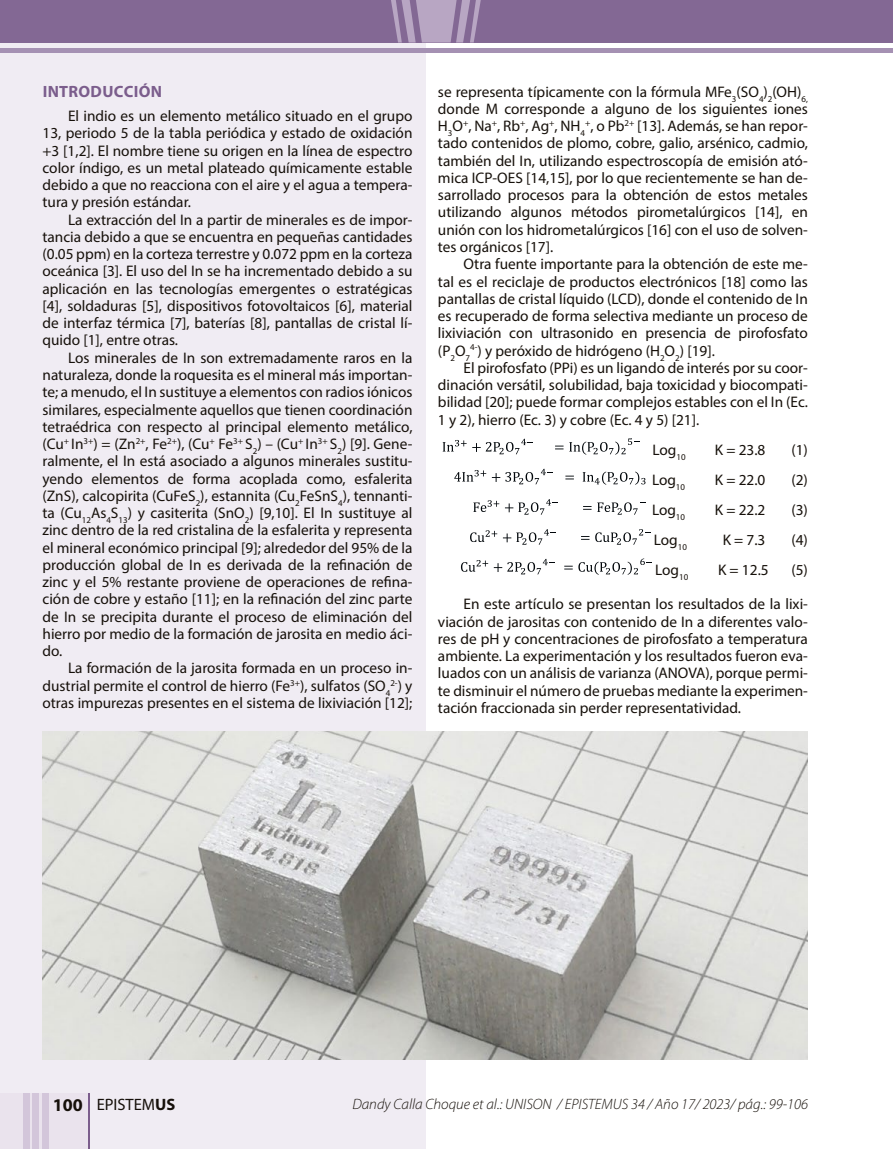
<style>
.page{position:relative;width:893px;height:1149px;background:#fff}
.page>*{position:absolute;margin:0;border:0;box-sizing:border-box;transform-origin:0 0}
.t1{font:16.5px "Myriad Pro";color:#16100a}
.t2{font:700 16.35px "Myriad Pro";letter-spacing:.02em;color:#7b5d8c}
.t3{font:15.3px/17.2px "Myriad Pro";color:#16100a;text-align:justify}
.t4{font:italic 300 15px "Myriad Pro";color:#16100a}
.t5{font:8.85px "Myriad Pro";color:#16100a}
.s1{font-size:15.3px}
.s2{font-weight:700;font-size:18px}
.s3{font-weight:700}
</style>
<div class="page">
<div style="left:0;top:0;width:425px;height:1148px;background:#f0ecf3"></div>
<div style="left:0;top:0;width:893px;height:43px;background:#836894"></div>
<div style="left:0;top:48px;width:893px;height:5px;background:#a591b3"></div>
<svg style="left:391px;top:0;width:90px;height:43px"></svg>
<svg style="left:443px;top:438px;width:90px;height:16px"></svg>
<svg style="left:555px;top:445px;width:8px;height:4px"></svg>
<svg style="left:569px;top:438px;width:70px;height:16px"></svg>
<svg style="left:454px;top:470px;width:32px;height:11px"></svg>
<svg style="left:492px;top:468px;width:61px;height:16px"></svg>
<svg style="left:565px;top:475px;width:9px;height:4px"></svg>
<svg style="left:583px;top:471px;width:62px;height:13px"></svg>
<svg style="left:473px;top:500px;width:26px;height:12px"></svg>
<svg style="left:505px;top:499px;width:53px;height:15px"></svg>
<svg style="left:583px;top:506px;width:8px;height:3px"></svg>
<svg style="left:597px;top:502px;width:48px;height:12px"></svg>
<svg style="left:470px;top:530px;width:27px;height:12px"></svg>
<svg style="left:503px;top:529px;width:53px;height:15px"></svg>
<svg style="left:581px;top:536px;width:8px;height:3px"></svg>
<svg style="left:595px;top:529px;width:56px;height:15px"></svg>
<svg style="left:461px;top:560px;width:27px;height:11px"></svg>
<svg style="left:494px;top:558px;width:61px;height:16px"></svg>
<svg style="left:564px;top:558px;width:88px;height:16px"></svg>
<img style="left:43px;top:730px;width:765px;height:329px">
<div style="left:0;top:1092px;width:89px;height:56px;background:#eae3ed"></div>
<div style="left:23px;top:1092px;width:6px;height:56px;background:#d3c6da"></div>
<div style="left:32px;top:1092px;width:7px;height:56px;background:#d3c6da"></div>
<div style="left:42px;top:1092px;width:6px;height:56px;background:#d3c6da"></div>
<hr style="left:88px;top:1092px;width:1px;height:56px;background:#7b5d8c">
<p class="t2" style="left:43px;top:81px;width:121px">INTRODUCCIÓN</p>
<p class="t3" style="left:43px;top:107px;width:371px;text-indent:26px">El indio es un elemento metálico situado en el grupo 13, periodo 5 de la tabla periódica y estado de oxidación +3 [1,2]. El nombre tiene su origen en la línea de espectro color índigo, es un metal plateado químicamente estable debido a que no reacciona con el aire y el agua a tempera&shy;tura y presión estándar.</p>
<p class="t3" style="left:43px;top:210px;width:371px;text-indent:26px">La extracción del In a partir de minerales es de impor&shy;tancia debido a que se encuentra en pequeñas cantidades (0.05 ppm) en la corteza terrestre y 0.072 ppm en la corteza oceánica [3]. El uso del In se ha incrementado debido a su aplicación en las tecnologías emergentes o estratégicas [4], soldaduras [5], dispositivos fotovoltaicos [6], material de interfaz térmica [7], baterías [8], pantallas de cristal lí&shy;quido [1], entre otras.</p>
<p class="t3" style="left:43px;top:348px;width:371px;text-indent:26px">Los minerales de In son extremadamente raros en la naturaleza, donde la roquesita es el mineral más importan&shy;te; a menudo, el In sustituye a elementos con radios iónicos similares, especialmente aquellos que tienen coordinación tetraédrica con respecto al principal elemento metálico, (Cu<sup>+</sup> In<sup>3+</sup>) = (Zn<sup>2+</sup>, Fe<sup>2+</sup>), (Cu<sup>+</sup> Fe<sup>3+</sup> S<sub>2</sub>) – (Cu<sup>+</sup> In<sup>3+</sup> S<sub>2</sub>) [9]. Gene&shy;ralmente, el In está asociado a algunos minerales sustitu&shy;yendo elementos de forma acoplada como, esfalerita (ZnS), calcopirita (CuFeS<sub>2</sub>), estannita (Cu<sub>2</sub>FeSnS<sub>4</sub>), tennanti&shy;ta (Cu<sub>12</sub>As<sub>4</sub>S<sub>13</sub>) y casiterita (SnO<sub>2</sub>) [9,10]. El In sustituye al zinc dentro de la red cristalina de la esfalerita y representa el mineral económico principal [9]; alrededor del 95% de la producción global de In es derivada de la refinación de zinc y el 5% restante proviene de operaciones de refina&shy;ción de cobre y estaño [11]; en la refinación del zinc parte de In se precipita durante el proceso de eliminación del hierro por medio de la formación de jarosita en medio áci&shy;do.</p>
<p class="t3" style="left:43px;top:659px;width:371px;text-indent:26px">La formación de la jarosita formada en un proceso in&shy;dustrial permite el control de hierro (Fe<sup>3+</sup>), sulfatos (SO<sub>4</sub></p>
<p class="t5" style="left:390px;top:677px;width:24px">2-<span class="s1">) y</span></p>
<p class="t3" style="left:43px;top:693px;width:371px">otras impurezas presentes en el sistema de lixiviación [12];</p>
<p class="t3" style="left:438px;top:83px;width:371px">se representa típicamente con la fórmula MFe<sub>3</sub>(SO<sub>4</sub>)<sub>2</sub>(OH)<sub>6, </sub>donde M corresponde a alguno de los siguientes iones H<sub>3</sub>O<sup>+</sup>, Na<sup>+</sup>, Rb<sup>+</sup>, Ag<sup>+</sup>, NH<sub>4</sub><sup>+</sup>, o Pb<sup>2+</sup> [13]. Además, se han repor&shy;tado contenidos de plomo, cobre, galio, arsénico, cadmio, también del In, utilizando espectroscopía de emisión ató&shy;mica ICP-OES [14,15], por lo que recientemente se han de&shy;sarrollado procesos para la obtención de estos metales utilizando algunos métodos pirometalúrgicos [14], en unión con los hidrometalúrgicos [16] con el uso de solven&shy;tes orgánicos [17].</p>
<p class="t3" style="left:438px;top:255px;width:371px;text-indent:26px">Otra fuente importante para la obtención de este me&shy;tal es el reciclaje de productos electrónicos [18] como las pantallas de cristal líquido (LCD), donde el contenido de In es recuperado de forma selectiva mediante un proceso de lixiviación con ultrasonido en presencia de pirofosfato (P<sub>2</sub>O<sub>7</sub><sup>4-</sup>) y peróxido de hidrógeno (H<sub>2</sub>O<sub>2</sub>) [19].</p>
<p class="t3" style="left:438px;top:359px;width:371px;text-indent:26px">El pirofosfato (PPi) es un ligando de interés por su coor&shy;dinación versátil, solubilidad, baja toxicidad y biocompati&shy;bilidad [20]; puede formar complejos estables con el In (Ec.<br>1 y 2), hierro (Ec. 3) y cobre (Ec. 4 y 5) [21].</p>
<p class="t3" style="left:652px;top:440px;width:35px">Log<sub>10</sub></p>
<p class="t3" style="left:715px;top:440px;width:52px">K = 23.8</p>
<p class="t3" style="left:791px;top:440px;width:18px">(1)</p>
<p class="t3" style="left:652px;top:470px;width:35px">Log<sub>10</sub></p>
<p class="t3" style="left:715px;top:470px;width:52px">K = 22.0</p>
<p class="t3" style="left:791px;top:470px;width:18px">(2)</p>
<p class="t3" style="left:652px;top:500px;width:35px">Log<sub>10</sub></p>
<p class="t3" style="left:715px;top:500px;width:52px">K = 22.2</p>
<p class="t3" style="left:791px;top:500px;width:18px">(3)</p>
<p class="t3" style="left:654px;top:530px;width:35px">Log<sub>10</sub></p>
<p class="t3" style="left:723px;top:530px;width:44px">K = 7.3</p>
<p class="t3" style="left:791px;top:530px;width:18px">(4)</p>
<p class="t3" style="left:655px;top:560px;width:35px">Log<sub>10</sub></p>
<p class="t3" style="left:718px;top:560px;width:52px">K = 12.5</p>
<p class="t3" style="left:791px;top:560px;width:18px">(5)</p>
<p class="t3" style="left:438px;top:595px;width:371px;text-indent:26px">En este artículo se presentan los resultados de la lixi&shy;viación de jarositas con contenido de In a diferentes valo&shy;res de pH y concentraciones de pirofosfato a temperatura ambiente. La experimentación y los resultados fueron eva&shy;luados con un análisis de varianza (ANOVA), porque permi&shy;te disminuir el número de pruebas mediante la experimen&shy;tación fraccionada sin perder representatividad.</p>
<p class="t1" style="left:53px;top:1093px;width:124px"><span class="s2">100</span> EPISTEM<span class="s3">US</span></p>
<p class="t4" style="left:352px;top:1094px;width:457px">Dandy Calla Choque et al.: UNISON / EPISTEMUS 34 / Año 17/ 2023/ pág.: 99-106</p>
</div>
